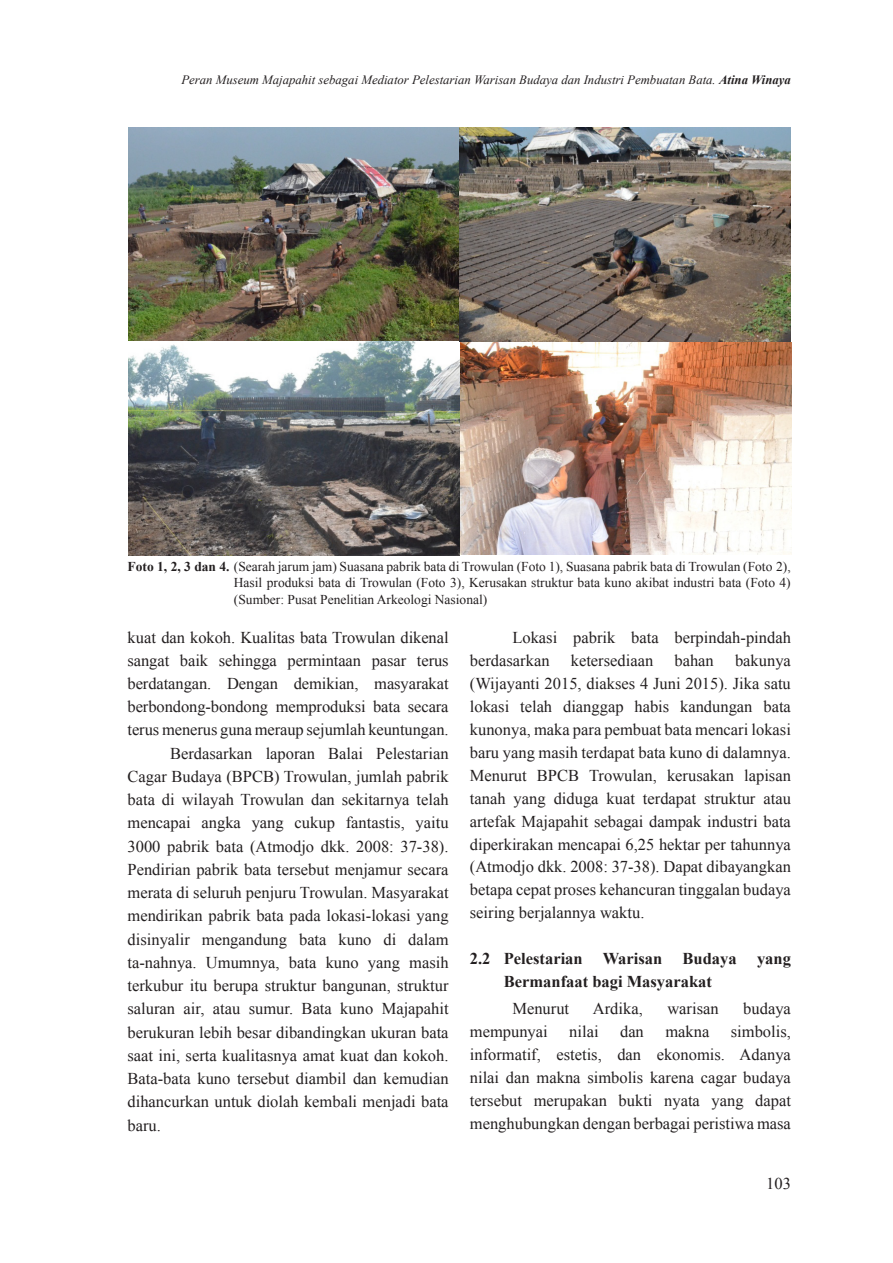
<style>
.page{position:relative;width:893px;height:1263px;background:#fff}
.page>*{position:absolute;margin:0;border:0;box-sizing:border-box;transform-origin:0 0}
.t1{font:16.5px/23.2px "Times New Roman";color:#231f20;text-align:justify}
.t2{font:700 16.5px/23px "Times New Roman";color:#231f20}
.t3{font:13.5px/16.2px "Times New Roman";color:#231f20;text-align:justify}
.t4{font:italic 12.75px "Times New Roman";color:#231f20}
.s1{font-weight:700}
.s2{color:#fff}
</style>
<div class="page">
<img style="left:128px;top:128px;width:664px;height:427px">
<p class="t4" style="left:181px;top:71px;width:611px">Peran Museum Majapahit sebagai Mediator Pelestarian Warisan Budaya dan Industri Pembuatan Bata. <span class="s1">Atina Winaya</span></p>
<p class="t3" style="left:234px;top:558px;width:558px;text-indent:-106px"><span class="s1">Foto 1, 2, 3 dan 4.</span> (Searah jarum jam) Suasana pabrik bata di Trowulan (Foto 1), Suasana pabrik bata di Trowulan (Foto<span class="s2">i</span>2), Hasil produksi bata di Trowulan (Foto 3), Kerusakan struktur bata kuno akibat industri bata (Foto 4) (Sumber: Pusat Penelitian Arkeologi Nasional)</p>
<p class="t1" style="left:128px;top:626px;width:323px">kuat dan kokoh. Kualitas bata Trowulan dikenal sangat baik sehingga permintaan pasar terus berdatangan. Dengan demikian, masyarakat berbondong-bondong memproduksi bata secara terus menerus guna meraup sejumlah keuntungan.</p>
<p class="t1" style="left:128px;top:741px;width:323px;text-indent:43px">Berdasarkan laporan Balai Pelestarian Cagar Budaya (BPCB) Trowulan, jumlah pabrik bata di wilayah Trowulan dan sekitarnya telah mencapai angka yang cukup fantastis, yaitu 3000 pabrik bata (Atmodjo dkk. 2008: 37-38).<br>Pendirian pabrik bata tersebut menjamur secara merata di seluruh penjuru Trowulan. Masyarakat mendirikan pabrik bata pada lokasi-lokasi yang disinyalir mengandung bata kuno di dalam ta-nahnya. Umumnya, bata kuno yang masih terkubur itu berupa struktur bangunan, struktur saluran air, atau sumur. Bata kuno Majapahit berukuran lebih besar dibandingkan ukuran bata saat ini, serta kualitasnya amat kuat dan kokoh.<br>Bata-bata kuno tersebut diambil dan kemudian dihancurkan untuk diolah kembali menjadi bata baru.</p>
<p class="t1" style="left:470px;top:626px;width:323px;text-indent:43px">Lokasi pabrik bata berpindah-pindah berdasarkan</p>
<p class="t1" style="left:470px;top:649px;width:323px;text-indent:265px">bakunya (Wijayanti 2015, diakses 4 Juni 2015). Jika satu lokasi telah dianggap habis kandungan bata kunonya, maka para pembuat bata mencari lokasi baru yang masih terdapat bata kuno di dalamnya.<br>Menurut BPCB Trowulan, kerusakan lapisan tanah yang diduga kuat terdapat struktur atau artefak Majapahit sebagai dampak industri bata diperkirakan mencapai 6,25 hektar per tahunnya (Atmodjo dkk. 2008: 37-38). Dapat dibayangkan betapa cepat proses kehancuran tinggalan budaya seiring berjalannya waktu.</p>
<p class="t2" style="left:504px;top:947px;width:289px;text-indent:-34px">2.2 Pelestarian Warisan Budaya yang<br>Bermanfaat bagi Masyarakat</p>
<p class="t1" style="left:512px;top:997px;width:58px">Menurut</p>
<p class="t1" style="left:593px;top:997px;width:51px">Ardika,</p>
<p class="t1" style="left:667px;top:997px;width:53px">warisan</p>
<p class="t1" style="left:743px;top:997px;width:49px">budaya</p>
<p class="t1" style="left:470px;top:1020px;width:79px">mempunyai</p>
<p class="t1" style="left:569px;top:1020px;width:31px">nilai</p>
<p class="t1" style="left:620px;top:1020px;width:25px">dan</p>
<p class="t1" style="left:665px;top:1020px;width:45px">makna</p>
<p class="t1" style="left:571px;top:648px;width:84px">ketersediaan</p>
<p class="t1" style="left:674px;top:648px;width:41px">bahan</p>
<p class="t1" style="left:470px;top:1020px;width:323px;text-indent:261px">simbolis, informatif, estetis, dan ekonomis. Adanya nilai dan makna simbolis karena cagar budaya tersebut merupakan bukti nyata yang dapat menghubungkan dengan berbagai peristiwa masa</p>
<p class="t1" style="left:766px;top:1172px;width:26px">103</p>
</div>
